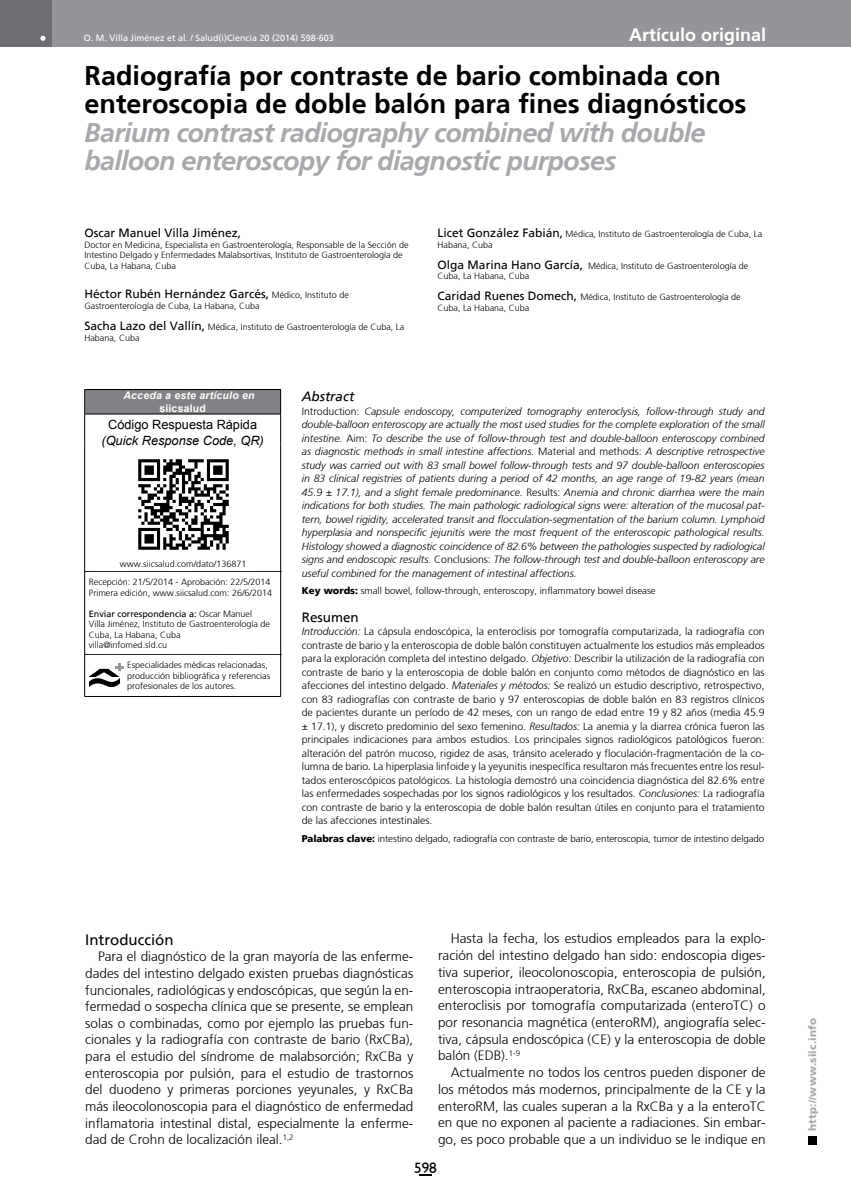
<style>
.page{position:relative;width:851px;height:1191px;background:#fff}
.page>*{position:absolute;margin:0;border:0;box-sizing:border-box;transform-origin:0 0}
.t1{font:700 27px/28.5px "Frutiger";color:#000}
.t2{font:italic 700 27px/28.5px "Frutiger";letter-spacing:-.03em;color:#a7a9ac}
.t3{font:700 18px "Frutiger";color:#fff}
.t4{font:15px "Frutiger";color:#000}
.t5{font:15px "Humanist 521 BT";color:#000}
.t6{font:300 13.5px/16.6px "Frutiger";color:#000;text-align:justify}
.t7{font:italic 13.5px "Frutiger";color:#000}
.t8{font:13.5px "Frutiger";color:#000}
.t9{font:italic 12.75px "Arial";color:#000}
.t10{font:12.75px "Arial";color:#000}
.t11{font:12px "Frutiger";color:#000}
.t12{font:300 10.5px/13.5px "Frutiger";color:#000;text-align:justify}
.t13{font:italic 300 10.5px/13.5px "Frutiger";color:#000;text-align:justify}
.t14{font:italic 700 10.5px "Arial";letter-spacing:.02em;color:#fff}
.t15{font:900 10.5px "Frutiger";letter-spacing:.015em;color:#a7a9ac}
.t16{font:700 10.5px "Arial";letter-spacing:.02em;color:#fff}
.t17{font:300 9.75px "Frutiger";letter-spacing:-.01em;color:#000}
.t18{font:300 9px/10.5px "Frutiger";color:#000}
.t19{font:9px "Frutiger";color:#fff}
.s1{font-weight:300;font-size:9px}
.s2{font-weight:400;font-size:12px}
.s3{font-weight:400}
.s4{font-style:normal}
.s5{font-weight:900}
.s6{font-style:italic}
</style>
<div class="page">
<div style="left:808px;top:1135px;width:8px;height:9px;background:#000"></div>
<div style="left:38px;top:0;width:812px;height:47px;background:#939598"></div>
<div style="left:0;top:0;width:51px;height:47px;background:#6d6e71"></div>
<svg style="left:40px;top:36px;width:5px;height:5px"></svg>
<svg style="left:419px;top:1174px;width:12px;height:2px"></svg>
<div style="left:85px;top:389px;width:195px;height:25px;background:#808285"></div>
<hr style="left:84px;top:414px;width:197px;height:1px;background:#000">
<hr style="left:280px;top:414px;width:1px;height:30px;background:#000">
<svg style="left:85px;top:571px;width:195px;height:1px"></svg>
<svg style="left:85px;top:654px;width:195px;height:1px"></svg>
<hr style="left:84px;top:389px;width:197px;height:1px;background:#000">
<svg style="left:84px;top:390px;width:1px;height:24px"></svg>
<svg style="left:280px;top:390px;width:1px;height:24px"></svg>
<hr style="left:84px;top:414px;width:1px;height:30px;background:#000">
<hr style="left:84px;top:444px;width:1px;height:127px;background:#000">
<hr style="left:280px;top:444px;width:1px;height:127px;background:#000">
<hr style="left:84px;top:571px;width:1px;height:83px;background:#000">
<hr style="left:280px;top:571px;width:1px;height:83px;background:#000">
<hr style="left:84px;top:654px;width:1px;height:42px;background:#000">
<hr style="left:280px;top:654px;width:1px;height:42px;background:#000">
<hr style="left:84px;top:696px;width:197px;height:1px;background:#000">
<img style="left:138px;top:459px;width:91px;height:91px">
<img style="left:89px;top:668px;width:30px;height:18px">
<svg style="left:116px;top:663px;width:8px;height:8px"></svg>
<p class="t19" style="left:84px;top:32px;width:251px">O. M. Villa Jiménez et al. / Salud(i)Ciencia 20 (2014) 598-603</p>
<h2 class="t3" style="left:629px;top:24px;width:139px">Artículo original</h2>
<h1 class="t1" style="left:84px;top:61px;width:663px">Radiografía por contraste de bario combinada con enteroscopia de doble balón para fines diagnósticos</h1>
<h1 class="t2" style="left:84px;top:118px;width:622px">Barium contrast radiography combined with double balloon enteroscopy for diagnostic purposes</h1>
<p class="t11" style="left:84px;top:226px;width:158px">Oscar Manuel Villa Jiménez,</p>
<p class="t18" style="left:84px;top:239px;width:326px">Doctor en Medicina, Especialista en Gastroenterología, Responsable de la Sección de<br>Intestino Delgado y Enfermedades Malabsortivas, Instituto de Gastroenterología de<br>Cuba, La Habana, Cuba</p>
<p class="t11" style="left:84px;top:287px;width:266px">Héctor Rubén Hernández Garcés, <span class="s1">Médico, Instituto de</span></p>
<p class="t18" style="left:84px;top:300px;width:177px">Gastroenterología de Cuba, La Habana, Cuba</p>
<p class="t18" style="left:84px;top:321px;width:321px"><span class="s2">Sacha Lazo del Vallín,</span> Médica, Instituto de Gastroenterología de Cuba, La<br>Habana, Cuba</p>
<p class="t18" style="left:437px;top:229px;width:326px"><span class="s2">Licet González Fabián,</span> Médica, Instituto de Gastroenterología de Cuba, La<br>Habana, Cuba</p>
<p class="t18" style="left:437px;top:260px;width:312px"><span class="s2">Olga Marina Hano García,</span> Médica, Instituto de Gastroenterología de<br>Cuba, La Habana, Cuba</p>
<p class="t18" style="left:437px;top:292px;width:304px"><span class="s2">Caridad Ruenes Domech,</span> Médica, Instituto de Gastroenterología de<br>Cuba, La Habana, Cuba</p>
<p class="t14" style="left:123px;top:388px;width:133px">Acceda a este artículo en</p>
<p class="t16" style="left:159px;top:401px;width:48px">siicsalud</p>
<p class="t10" style="left:108px;top:416px;width:150px">Código Respuesta Rápida</p>
<p class="t9" style="left:101px;top:432px;width:164px">(Quick Response Code, QR)</p>
<p class="t18" style="left:120px;top:559px;width:128px">www.siicsalud.com/dato/136871</p>
<p class="t18" style="left:89px;top:577px;width:185px">Recepción: 21/5/2014 - Aprobación: 22/5/2014<br>Primera edición, www.siicsalud.com: 26/6/2014</p>
<p class="t18" style="left:89px;top:608px;width:183px"><span class="s3">Enviar correspondencia a:</span> Oscar Manuel Villa Jiménez, Instituto de Gastroenterología de Cuba, La Habana, Cuba<br>villa@infomed.sld.cu</p>
<p class="t18" style="left:127px;top:660px;width:145px">Especialidades médicas relacionadas, producción bibliográfica y referencias profesionales de los autores.</p>
<p class="t7" style="left:302px;top:388px;width:54px">Abstract</p>
<p class="t13" style="left:302px;top:404px;width:464px"><span class="s4">Introduction:</span> Capsule endoscopy, computerized tomography enteroclysis, follow-through study and double-balloon enteroscopy are actually the most used studies for the complete exploration of the small intestine. <span class="s4">Aim:</span> To describe the use of follow-through test and double-balloon enteroscopy combined as diagnostic methods in small intestine affections. <span class="s4">Material and methods:</span> A descriptive retrospective study was carried out with 83 small bowel follow-through tests and 97 double-balloon enteroscopies in 83 clinical registries of patients during a period of 42 months, an age range of 19-82 years (mean 45.9 ± 17.1), and a slight female predominance. <span class="s4">Results:</span> Anemia and chronic diarrhea were the main indications for both studies. The main pathologic radiological signs were: alteration of the mucosal pat&shy;tern, bowel rigidity, accelerated transit and flocculation-segmentation of the barium column. Lymphoid hyperplasia and nonspecific jejunitis were the most frequent of the enteroscopic pathological results.<br>Histology showed a diagnostic coincidence of 82.6% between the pathologies suspected by radiological signs and endoscopic results. <span class="s4">Conclusions:</span> The follow-through test and double-balloon enteroscopy are useful combined for the management of intestinal affections.</p>
<p class="t17" style="left:302px;top:585px;width:355px"><span class="s5">Key words:</span> small bowel, follow-through, enteroscopy, inflammatory bowel disease</p>
<p class="t8" style="left:302px;top:609px;width:59px">Resumen</p>
<p class="t12" style="left:302px;top:624px;width:464px"><span class="s6">Introducción:</span> La cápsula endoscópica, la enteroclisis por tomografía computarizada, la radiografía con contraste de bario y la enteroscopia de doble balón constituyen actualmente los estudios más empleados para la exploración completa del intestino delgado. <span class="s6">Objetivo:</span> Describir la utilización de la radiografía con contraste de bario y la enteroscopia de doble balón en conjunto como métodos de diagnóstico en las afecciones del intestino delgado. <span class="s6">Materiales y métodos:</span> Se realizó un estudio descriptivo, retrospectivo, con 83 radiografías con contraste de bario y 97 enteroscopias de doble balón en 83 registros clínicos de pacientes durante un período de 42 meses, con un rango de edad entre 19 y 82 años (media 45.9 ± 17.1), y discreto predominio del sexo femenino. <span class="s6">Resultados:</span> La anemia y la diarrea crónica fueron las principales indicaciones para ambos estudios. Los principales signos radiológicos patológicos fueron: alteración del patrón mucoso, rigidez de asas, tránsito acelerado y floculación-fragmentación de la co&shy;lumna de bario. La hiperplasia linfoide y la yeyunitis inespecífica resultaron más frecuentes entre los resul&shy;tados enteroscópicos patológicos. La histología demostró una coincidencia diagnóstica del 82.6% entre las enfermedades sospechadas por los signos radiológicos y los resultados. <span class="s6">Conclusiones:</span> La radiografía con contraste de bario y la enteroscopia de doble balón resultan útiles en conjunto para el tratamiento de las afecciones intestinales.</p>
<p class="t17" style="left:302px;top:833px;width:464px"><span class="s5">Palabras clave:</span> intestino delgado, radiografía con contraste de bario, enteroscopia, tumor de intestino delgado</p>
<h3 class="t4" style="left:85px;top:930px;width:90px">Introducción</h3>
<p class="t6" style="left:85px;top:948px;width:329px;text-indent:13px">Para el diagnóstico de la gran mayoría de las enferme&shy;dades del intestino delgado existen pruebas diagnósticas funcionales, radiológicas y endoscópicas, que según la en&shy;fermedad o sospecha clínica que se presente, se emplean solas o combinadas, como por ejemplo las pruebas fun&shy;cionales y la radiografía con contraste de bario (RxCBa), para el estudio del síndrome de malabsorción; RxCBa y enteroscopia por pulsión, para el estudio de trastornos del duodeno y primeras porciones yeyunales, y RxCBa más ileocolonoscopia para el diagnóstico de enfermedad inflamatoria intestinal distal, especialmente la enferme&shy;dad de Crohn de localización ileal.<sup>1,2</sup></p>
<p class="t6" style="left:438px;top:930px;width:329px;text-indent:13px">Hasta la fecha, los estudios empleados para la explo&shy;ración del intestino delgado han sido: endoscopia diges&shy;tiva superior, ileocolonoscopia, enteroscopia de pulsión, enteroscopia intraoperatoria, RxCBa, escaneo abdominal, enteroclisis por tomografía computarizada (enteroTC) o por resonancia magnética (enteroRM), angiografía selec&shy;tiva, cápsula endoscópica (CE) y la enteroscopia de doble balón (EDB).<sup>1-9</sup></p>
<p class="t6" style="left:438px;top:1064px;width:329px;text-indent:13px">Actualmente no todos los centros pueden disponer de los métodos más modernos, principalmente de la CE y la enteroRM, las cuales superan a la RxCBa y a la enteroTC en que no exponen al paciente a radiaciones. Sin embar&shy;go, es poco probable que a un individuo se le indique en</p>
<h3 class="t5" style="left:414px;top:1158px;width:24px">598</h3>
<p class="t15" style="left:806px;top:1130px;width:114px;rotate:-90deg">http://www.siic.info</p>
</div>
